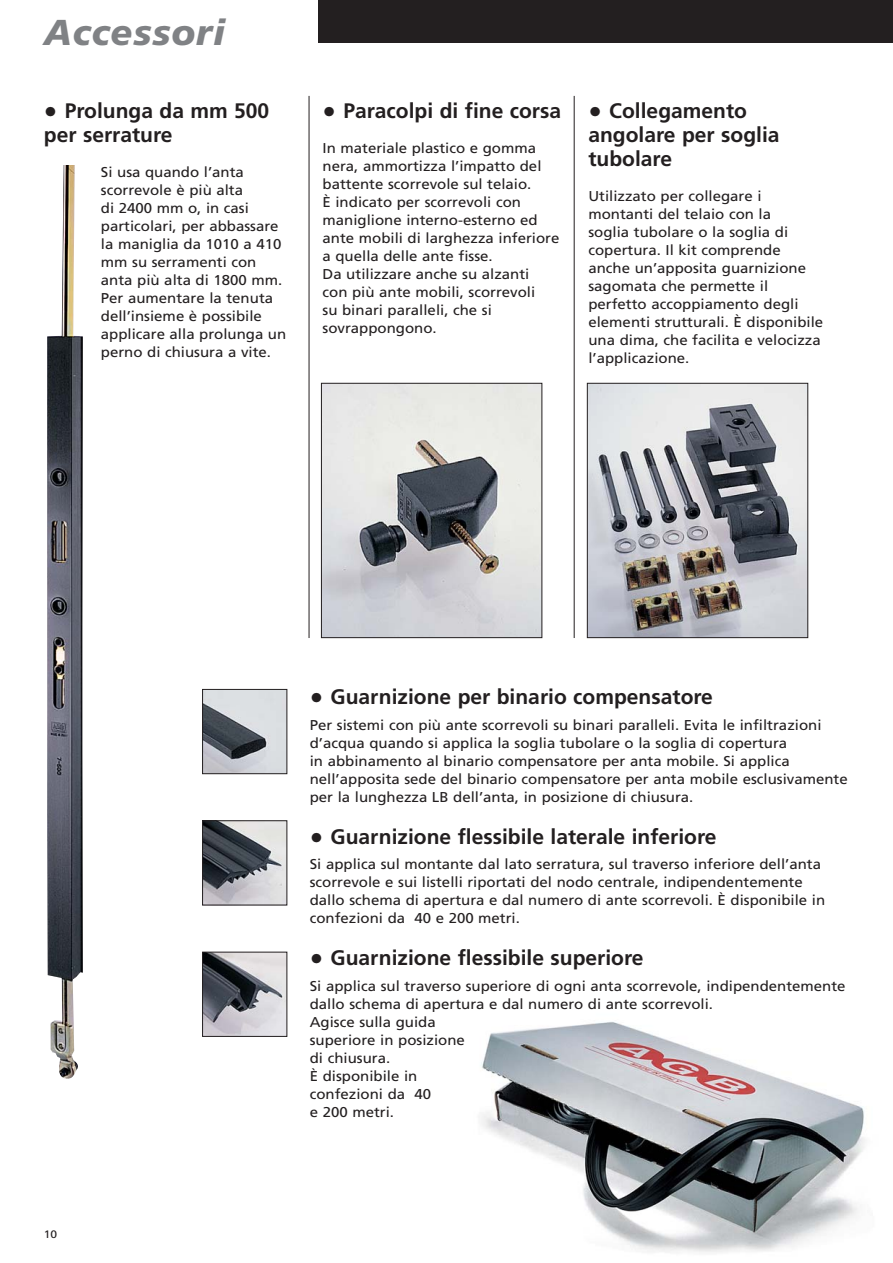
<style>
.page{position:relative;width:893px;height:1263px;background:#fff}
.page>*{position:absolute;margin:0;border:0;box-sizing:border-box;transform-origin:0 0}
.t1{font:italic 900 36px "Frutiger";letter-spacing:.025em;color:#808285}
.t2{font:700 21px/24px "Frutiger";color:#231f20}
.t3{font:14.25px/18px "Frutiger";color:#231f20;scale:1.05 1}
.t4{font:10.8px "Frutiger";color:#231f20;scale:1.11 1}
.s1{font-size:27px}
</style>
<div class="page">
<img style="left:481px;top:1022px;width:384px;height:231px">
<div style="left:319px;top:0;width:573px;height:43px;background:#231f20"></div>
<img style="left:323px;top:385px;width:217px;height:251px">
<div style="left:321px;top:383px;width:221px;height:255px;border:1px solid #231f20"></div>
<img style="left:589px;top:385px;width:217px;height:251px">
<div style="left:587px;top:383px;width:221px;height:255px;border:1px solid #231f20"></div>
<img style="left:204px;top:691px;width:81px;height:81px">
<div style="left:202px;top:689px;width:85px;height:85px;border:1px solid #231f20"></div>
<img style="left:204px;top:822px;width:81px;height:81px">
<div style="left:202px;top:820px;width:85px;height:85px;border:1px solid #231f20"></div>
<img style="left:204px;top:954px;width:81px;height:81px">
<div style="left:202px;top:952px;width:85px;height:85px;border:1px solid #231f20"></div>
<img style="left:47px;top:165px;width:36px;height:914px">
<hr style="left:308px;top:96px;width:1px;height:542px;background:#231f20">
<hr style="left:573px;top:96px;width:1px;height:542px;background:#231f20">
<h1 class="t1" style="left:44px;top:18px;width:183px">Accessori</h1>
<h2 class="t2" style="left:44px;top:101px;width:227px"><span class="s1">•</span> Prolunga da mm 500 per serrature</h2>
<p class="t3" style="left:101px;top:164px;width:178px">Si usa quando l’anta scorrevole è più alta<br>di 2400 mm o, in casi particolari, per abbassare la maniglia da 1010 a 410 mm su serramenti con anta più alta di 1800 mm.<br>Per aumentare la tenuta dell’insieme è possibile applicare alla prolunga un perno di chiusura a vite.</p>
<h2 class="t2" style="left:322px;top:101px;width:240px"><span class="s1">•</span> Paracolpi di fine corsa</h2>
<p class="t3" style="left:322px;top:140px;width:227px">In materiale plastico e gomma nera, ammortizza l’impatto del battente scorrevole sul telaio.<br>È indicato per scorrevoli con maniglione interno-esterno ed ante mobili di larghezza inferiore a quella delle ante fisse.<br>Da utilizzare anche su alzanti<br>con più ante mobili, scorrevoli<br>su binari paralleli, che si sovrappongono.</p>
<h2 class="t2" style="left:588px;top:101px;width:193px"><span class="s1">•</span> Collegamento angolare per soglia tubolare</h2>
<p class="t3" style="left:588px;top:188px;width:225px">Utilizzato per collegare i montanti del telaio con la<br>soglia tubolare o la soglia di copertura. Il kit comprende anche un’apposita guarnizione sagomata che permette il perfetto accoppiamento degli elementi strutturali. È disponibile una dima, che facilita e velocizza l’applicazione.</p>
<p class="t4" style="left:44px;top:1230px;width:14px">10</p>
<h2 class="t2" style="left:310px;top:686px;width:404px"><span class="s1">•</span> Guarnizione per binario compensatore</h2>
<p class="t3" style="left:310px;top:717px;width:514px">Per sistemi con più ante scorrevoli su binari paralleli. Evita le infiltrazioni d’acqua quando si applica la soglia tubolare o la soglia di copertura<br>in abbinamento al binario compensatore per anta mobile. Si applica nell’apposita sede del binario compensatore per anta mobile esclusivamente per la lunghezza LB dell’anta, in posizione di chiusura.</p>
<h2 class="t2" style="left:310px;top:826px;width:408px"><span class="s1">•</span> Guarnizione flessibile laterale inferiore</h2>
<p class="t3" style="left:310px;top:856px;width:492px">Si applica sul montante dal lato serratura, sul traverso inferiore dell’anta scorrevole e sui listelli riportati del nodo centrale, indipendentemente dallo schema di apertura e dal numero di ante scorrevoli. È disponibile in confezioni da 40 e 200 metri.</p>
<h2 class="t2" style="left:310px;top:947px;width:335px"><span class="s1">•</span> Guarnizione flessibile superiore</h2>
<p class="t3" style="left:310px;top:978px;width:512px">Si applica sul traverso superiore di ogni anta scorrevole, indipendentemente dallo schema di apertura e dal numero di ante scorrevoli.<br>Agisce sulla guida<br>superiore in posizione<br>di chiusura.<br>È disponibile in<br>confezioni da 40<br>e 200 metri.</p>
</div>
